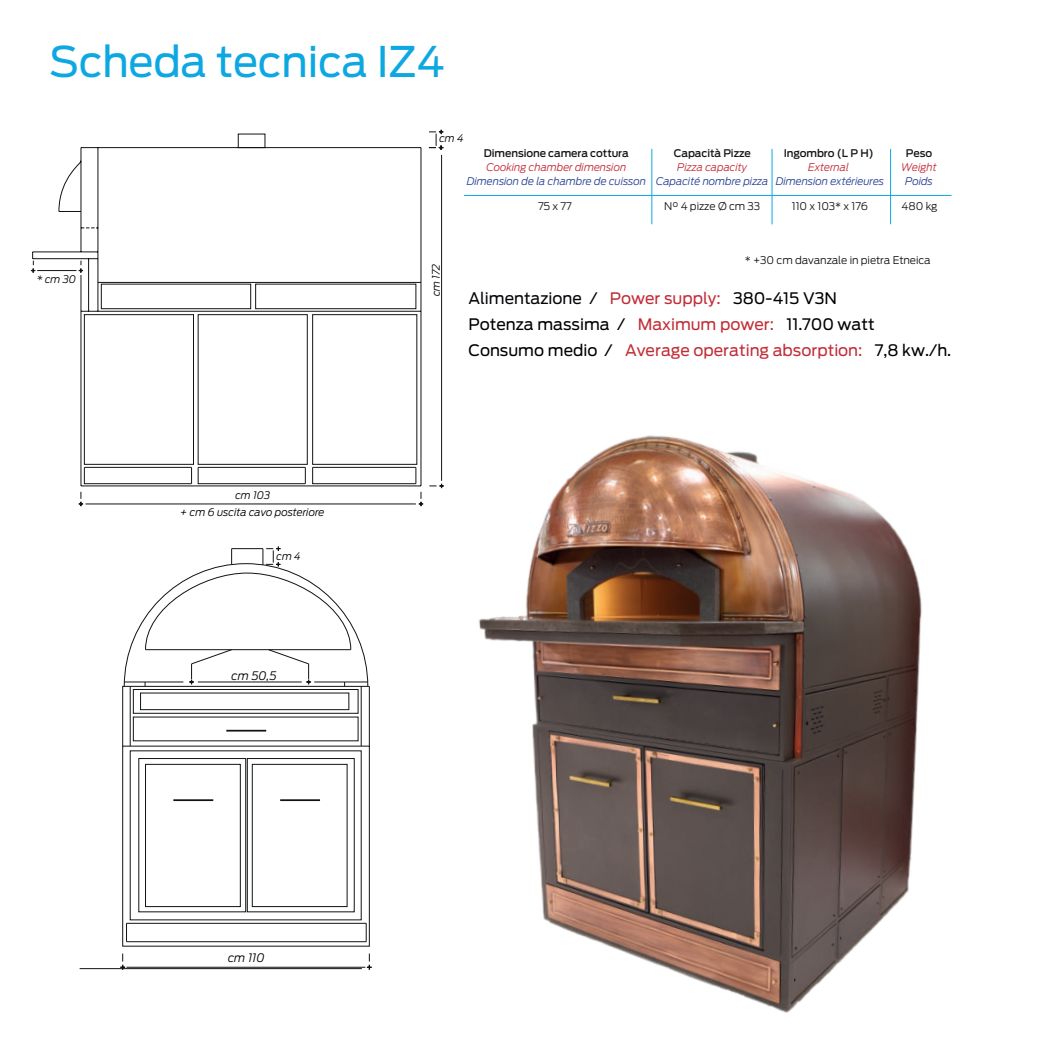
<style>
.page{position:relative;width:1042px;height:1042px;background:#fff}
.page>*{position:absolute;margin:0;border:0;box-sizing:border-box;transform-origin:0 0}
.t1{font:42px "Ford Antenna";letter-spacing:-.01em;color:#0da8e1}
.t2{font:15.75px/25.9px "Ford Antenna";color:#000001}
.t3{font:italic 300 11.72px "Ford Antenna";letter-spacing:-.01em;color:#000001}
.t4{font:italic 300 10.5px "Ford Antenna";letter-spacing:-.01em;color:#284094}
.t5{font:300 10.5px "Ford Antenna";letter-spacing:-.01em;color:#111314}
.t6{font:500 10.5px "Ford Antenna";letter-spacing:-.01em;color:#111314}
.t7{font:italic 300 10.5px "Ford Antenna";letter-spacing:-.01em;color:#c22d37}
.t8{font:italic 300 10.5px "Ford Antenna";letter-spacing:-.01em;color:#000001}
.t9{font:italic 300 10.33px "Ford Antenna";letter-spacing:-.01em;color:#000001}
.s1{color:#030508}
.s2{color:#c22d37}
</style>
<div class="page">
<hr style="left:80px;top:968px;width:282px;height:1px;background:#111314">
<svg style="left:122px;top:907px;width:248px;height:39px"></svg>
<hr style="left:126px;top:967px;width:239px;height:1px;background:#111314">
<svg style="left:120px;top:953px;width:5px;height:16px"></svg>
<svg style="left:367px;top:953px;width:5px;height:16px"></svg>
<svg style="left:126px;top:924px;width:1px;height:17px"></svg>
<hr style="left:126px;top:941px;width:240px;height:1px;background:#111314">
<svg style="left:366px;top:923px;width:1px;height:18px"></svg>
<hr style="left:126px;top:923px;width:240px;height:1px;background:#111314">
<svg style="left:138px;top:907px;width:217px;height:5px"></svg>
<svg style="left:32px;top:134px;width:389px;height:773px"></svg>
<svg style="left:31px;top:268px;width:4px;height:5px"></svg>
<svg style="left:79px;top:268px;width:4px;height:5px"></svg>
<hr style="left:37px;top:270px;width:39px;height:1px;background:#111314">
<hr style="left:85px;top:504px;width:331px;height:1px;background:#111314">
<svg style="left:79px;top:492px;width:4px;height:14px"></svg>
<svg style="left:419px;top:492px;width:4px;height:14px"></svg>
<svg style="left:429px;top:484px;width:15px;height:4px"></svg>
<hr style="left:441px;top:155px;width:1px;height:326px;background:#111314">
<svg style="left:198px;top:467px;width:108px;height:17px"></svg>
<hr style="left:198px;top:467px;width:107px;height:1px;background:#111314">
<svg style="left:84px;top:468px;width:108px;height:16px"></svg>
<hr style="left:84px;top:467px;width:108px;height:1px;background:#111314">
<svg style="left:312px;top:467px;width:104px;height:17px"></svg>
<hr style="left:313px;top:467px;width:103px;height:1px;background:#111314">
<svg style="left:429px;top:130px;width:14px;height:20px"></svg>
<hr style="left:464px;top:195px;width:487px;height:1px;background:#0da8e1">
<hr style="left:651px;top:149px;width:1px;height:75px;background:#0da8e1">
<hr style="left:772px;top:149px;width:1px;height:75px;background:#0da8e1">
<hr style="left:890px;top:149px;width:1px;height:75px;background:#0da8e1">
<img style="left:479px;top:435px;width:443px;height:578px">
<h1 class="t1" style="left:49px;top:25px;width:397px">Scheda tecnica IZ4</h1>
<p class="t9" style="left:439px;top:129px;width:26px">cm 4</p>
<p class="t6" style="left:484px;top:144px;width:146px">Dimensione camera cottura</p>
<p class="t7" style="left:486px;top:158px;width:141px">Cooking chamber dimension</p>
<p class="t4" style="left:467px;top:172px;width:181px">Dimension de la chambre de cuisson</p>
<p class="t6" style="left:674px;top:144px;width:78px">Capacità Pizze</p>
<p class="t7" style="left:677px;top:158px;width:72px">Pizza capacity</p>
<p class="t4" style="left:656px;top:172px;width:114px">Capacité nombre pizza</p>
<p class="t6" style="left:783px;top:144px;width:92px">Ingombro (L P H)</p>
<p class="t7" style="left:808px;top:158px;width:42px">External</p>
<p class="t4" style="left:775px;top:172px;width:110px">Dimension extérieures</p>
<p class="t6" style="left:906px;top:144px;width:28px">Peso</p>
<p class="t7" style="left:901px;top:158px;width:37px">Weight</p>
<p class="t4" style="left:905px;top:172px;width:29px">Poids</p>
<p class="t9" style="left:37px;top:270px;width:41px">* cm 30</p>
<p class="t9" style="left:235px;top:486px;width:36px">cm 103</p>
<p class="t8" style="left:180px;top:503px;width:146px">+ cm 6 uscita cavo posteriore</p>
<p class="t9" style="left:276px;top:548px;width:26px">cm 4</p>
<p class="t3" style="left:232px;top:666px;width:47px">cm 50,5</p>
<p class="t9" style="left:427px;top:296px;width:35px;rotate:-90deg">cm 172</p>
<p class="t5" style="left:538px;top:198px;width:35px">75 x 77</p>
<p class="t5" style="left:664px;top:198px;width:97px">N° 4 pizze Ø cm 33</p>
<p class="t5" style="left:792px;top:198px;width:78px">110 x 103* x 176</p>
<p class="t5" style="left:901px;top:198px;width:37px">480 kg</p>
<p class="t5" style="left:745px;top:251px;width:188px">* +30 cm davanzale in pietra Etneica</p>
<p class="t2" style="left:468px;top:284px;width:484px"><span class="s1">Alimentazione /</span> <span class="s2">Power supply:</span> 380-415 V3N<br>Potenza massima / <span class="s2">Maximum power:</span> 11.700 watt<br>Consumo medio / <span class="s2">Average operating absorption:</span> 7,8 kw./h.</p>
<p class="t3" style="left:228px;top:947px;width:38px">cm 110</p>
</div>
